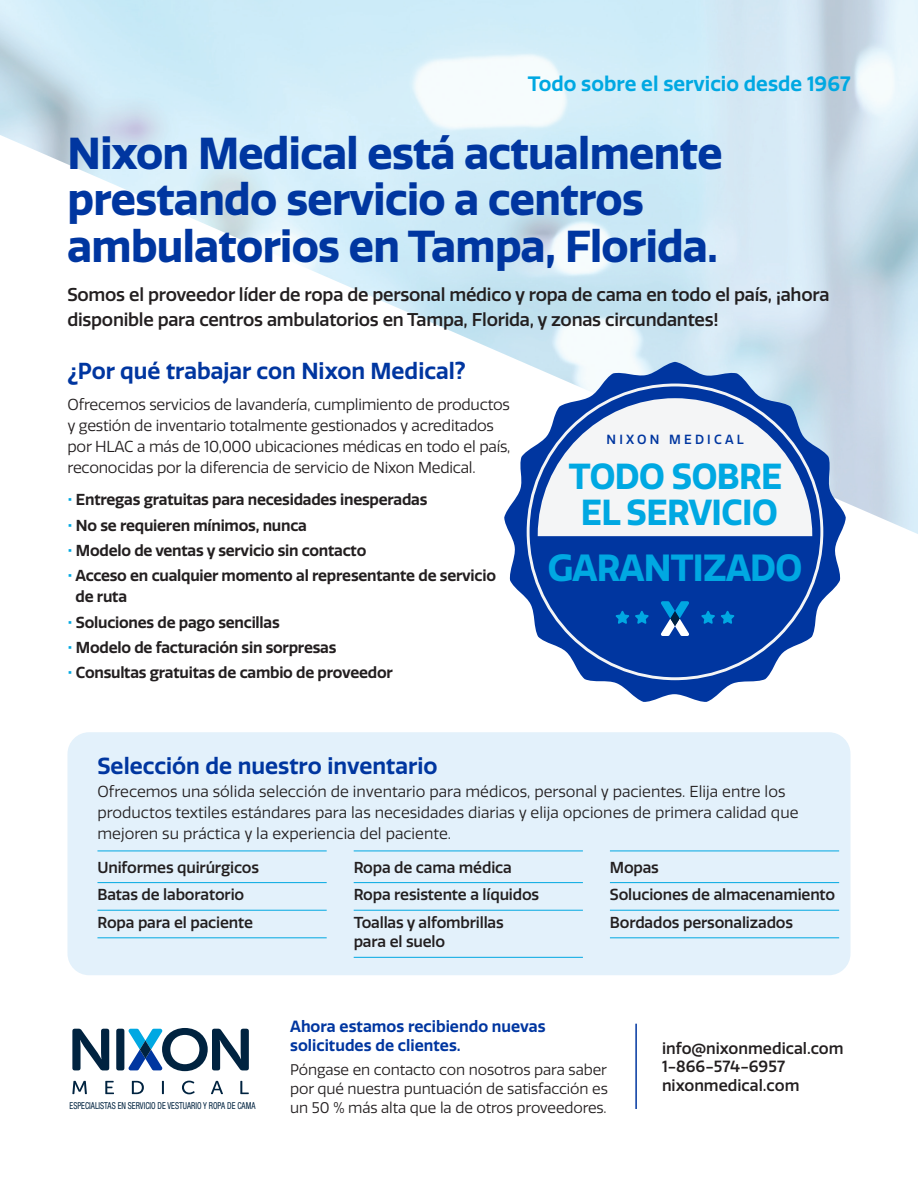
<style>
.page{position:relative;width:918px;height:1188px;background:#fff}
.page>*{position:absolute;margin:0;border:0;box-sizing:border-box;transform-origin:0 0}
.t1{font:700 43.5px/46.5px "Quatro";letter-spacing:-.015em;color:#0036a0}
.t2{font:700 36.75px "Quatro";letter-spacing:-.02em;color:#00a8e2}
.t3{font:700 35.25px/36px "Quatro";letter-spacing:-.015em;color:#00a8e2;text-align:center}
.t4{font:600 22.5px "Quatro";color:#0036a0}
.t5{font:600 20.25px "Quatro";color:#00a8e2}
.t6{font:500 18px/25.5px "Quatro";letter-spacing:-.015em;color:#231f20}
.t7{font:500 15.75px "Quatro";color:#231f20}
.t8{font:600 15.75px/18.8px "Quatro";color:#0036a0}
.t9{font:15.45px/21px "Quatro";letter-spacing:-.015em;color:#231f20}
.t10{font:600 15.45px/21px "Quatro";letter-spacing:-.015em;color:#231f20}
.t11{font:500 15.45px/19.5px "Quatro";letter-spacing:-.01em;color:#231f20}
.t12{font:15px/18.8px "Quatro";letter-spacing:-.01em;color:#231f20;text-align:justify}
.t13{font:500 12.9px "Quatro";letter-spacing:.255em;color:#0036a0}
.t14{font:condensed 9.6px "Helvetica Neue LT Std";color:#002340;scale:.85 1}
.s1{color:#00a8e2}
</style>
<div class="page">
<svg style="left:72px;top:1081px;width:15px;height:13px"></svg>
<svg style="left:105px;top:1081px;width:9px;height:13px"></svg>
<svg style="left:132px;top:1081px;width:12px;height:13px"></svg>
<svg style="left:162px;top:1081px;width:2px;height:13px"></svg>
<svg style="left:182px;top:1081px;width:13px;height:13px"></svg>
<svg style="left:211px;top:1081px;width:12px;height:13px"></svg>
<svg style="left:240px;top:1081px;width:9px;height:13px"></svg>
<svg style="left:72px;top:1029px;width:37px;height:41px"></svg>
<div style="left:116px;top:1029px;width:8px;height:41px;background:#002340;border-radius:3px"></div>
<svg style="left:128px;top:1028px;width:121px;height:43px"></svg>
<svg style="left:504px;top:362px;width:342px;height:340px"></svg>
<svg style="left:527px;top:384px;width:296px;height:296px;fill:#0036a0"></svg>
<svg style="left:616px;top:611px;width:13px;height:13px"></svg>
<svg style="left:635px;top:611px;width:14px;height:13px"></svg>
<svg style="left:701px;top:611px;width:14px;height:13px"></svg>
<svg style="left:721px;top:611px;width:13px;height:13px"></svg>
<svg style="left:660px;top:601px;width:30px;height:35px"></svg>
<hr style="left:635px;top:1024px;width:2px;height:85px;background:#0036a0">
<div style="left:68px;top:732px;width:783px;height:243px;background:#e3f1fb;border-radius:22px"></div>
<hr style="left:97px;top:851px;width:230px;height:1px;background:#00a8e2">
<hr style="left:97px;top:882px;width:230px;height:1px;background:#00a8e2">
<hr style="left:97px;top:910px;width:230px;height:1px;background:#00a8e2">
<hr style="left:97px;top:938px;width:230px;height:1px;background:#00a8e2">
<hr style="left:354px;top:851px;width:229px;height:1px;background:#00a8e2">
<hr style="left:354px;top:882px;width:229px;height:1px;background:#00a8e2">
<hr style="left:354px;top:910px;width:229px;height:1px;background:#00a8e2">
<hr style="left:354px;top:957px;width:229px;height:1px;background:#00a8e2">
<hr style="left:610px;top:851px;width:229px;height:1px;background:#00a8e2">
<hr style="left:610px;top:882px;width:229px;height:1px;background:#00a8e2">
<hr style="left:610px;top:910px;width:229px;height:1px;background:#00a8e2">
<hr style="left:610px;top:938px;width:229px;height:1px;background:#00a8e2">
<p class="t5" style="left:528px;top:72px;width:324px">Todo sobre el servicio desde 1967</p>
<p class="t1" style="left:68px;top:131px;width:657px">Nixon Medical está actualmente prestando servicio a centros ambulatorios en Tampa, Florida.</p>
<p class="t6" style="left:68px;top:282px;width:764px">Somos el proveedor líder de ropa de personal médico y ropa de cama en todo el país, ¡ahora disponible para centros ambulatorios en Tampa, Florida, y zonas circundantes!</p>
<p class="t4" style="left:68px;top:358px;width:400px">¿Por qué trabajar con Nixon Medical?</p>
<p class="t9" style="left:68px;top:395px;width:445px">Ofrecemos servicios de lavandería, cumplimiento de productos y gestión de inventario totalmente gestionados y acreditados por HLAC a más de 10,000 ubicaciones médicas en todo el país, reconocidas por la diferencia de servicio de Nixon Medical.</p>
<p class="t10" style="left:68px;top:490px;width:361px"><span class="s1">•</span> Entregas gratuitas para necesidades inesperadas</p>
<p class="t10" style="left:68px;top:515px;width:241px"><span class="s1">•</span> No se requieren mínimos, nunca</p>
<p class="t10" style="left:68px;top:540px;width:300px"><span class="s1">•</span> Modelo de ventas y servicio sin contacto</p>
<p class="t10" style="left:76px;top:565px;width:422px;text-indent:-8px"><span class="s1">•</span> Acceso en cualquier momento al representante de servicio de ruta</p>
<p class="t10" style="left:68px;top:612px;width:214px"><span class="s1">•</span> Soluciones de pago sencillas</p>
<p class="t10" style="left:68px;top:637px;width:270px"><span class="s1">•</span> Modelo de facturación sin sorpresas</p>
<p class="t10" style="left:68px;top:662px;width:327px"><span class="s1">•</span> Consultas gratuitas de cambio de proveedor</p>
<p class="t13" style="left:607px;top:432px;width:139px">NIXON MEDICAL</p>
<p class="t3" style="left:569px;top:458px;width:215px">TODO SOBRE<br>EL SERVICIO</p>
<p class="t2" style="left:548px;top:546px;width:256px">GARANTIZADO</p>
<p class="t4" style="left:97px;top:752px;width:342px">Selección de nuestro inventario</p>
<p class="t9" style="left:97px;top:781px;width:703px">Ofrecemos una sólida selección de inventario para médicos, personal y pacientes. Elija entre los productos textiles estándares para las necesidades diarias y elija opciones de primera calidad que mejoren su práctica y la experiencia del paciente.</p>
<p class="t11" style="left:97px;top:858px;width:163px">Uniformes quirúrgicos</p>
<p class="t11" style="left:97px;top:885px;width:148px">Batas de laboratorio</p>
<p class="t11" style="left:97px;top:913px;width:157px">Ropa para el paciente</p>
<p class="t14" style="left:70px;top:1100px;width:220px">ESPECIALISTAS EN SERVICIO DE VESTUARIO Y ROPA DE CAMA</p>
<p class="t11" style="left:354px;top:858px;width:160px">Ropa de cama médica</p>
<p class="t11" style="left:354px;top:885px;width:187px">Ropa resistente a líquidos</p>
<p class="t11" style="left:354px;top:913px;width:152px">Toallas y alfombrillas para el suelo</p>
<p class="t11" style="left:610px;top:858px;width:51px">Mopas</p>
<p class="t11" style="left:610px;top:885px;width:227px">Soluciones de almacenamiento</p>
<p class="t11" style="left:610px;top:913px;width:185px">Bordados personalizados</p>
<p class="t8" style="left:290px;top:1017px;width:257px">Ahora estamos recibiendo nuevas solicitudes de clientes.</p>
<p class="t12" style="left:290px;top:1061px;width:319px">Póngase en contacto con nosotros para saber por qué nuestra puntuación de satisfacción es un 50 % más alta que la de otros proveedores.</p>
<p class="t7" style="left:662px;top:1039px;width:183px">info@nixonmedical.com</p>
<p class="t7" style="left:662px;top:1058px;width:125px">1-866-574-6957</p>
<p class="t7" style="left:662px;top:1076px;width:139px">nixonmedical.com</p>
</div>
